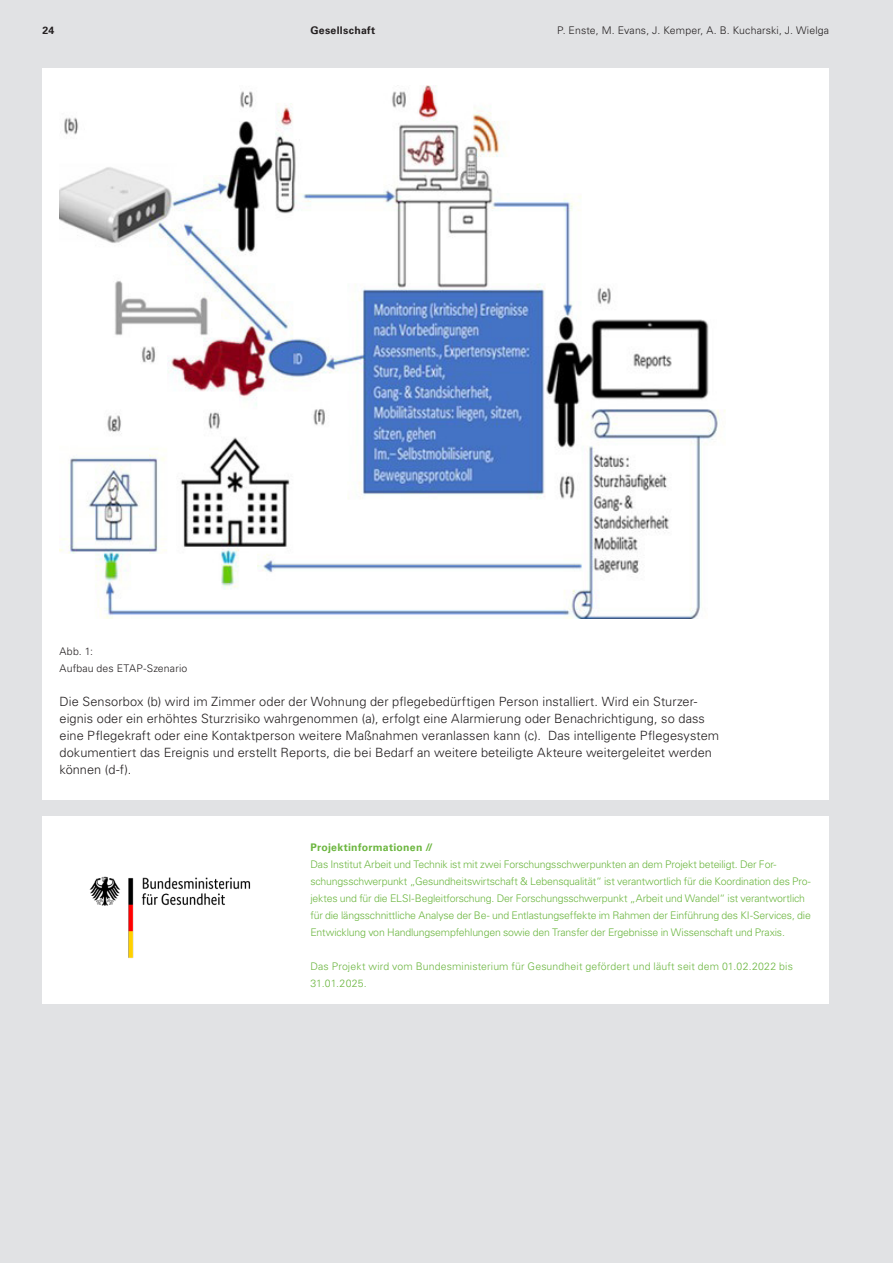
<style>
.page{position:relative;width:893px;height:1263px;background:#e1e2e4}
.page>*{position:absolute;margin:0;border:0;box-sizing:border-box;transform-origin:0 0}
.Fließtext{font:300 12.75px/17px "Univers LT Std";letter-spacing:.005em;color:#231f20}
.Fließtext-2{font:300 10.5px/17px "Univers LT Std";letter-spacing:-.015em;color:#6cb640}
.Fließtext-3{font:300 10.5px/17px "Univers LT Std";letter-spacing:.015em;color:#6cb640}
.BU_und_Infotext{font:300 10.5px "Univers LT Std";letter-spacing:.015em;color:#231f20}
.BU_und_Infotext-2{font:700 10.5px "Univers LT Std";letter-spacing:.025em;color:#6cb640}
.BU_und_Infotext-3{font:700 10.5px "Univers LT Std";letter-spacing:.03em;color:#231f20}
</style>
<div class="page">
<div style="left:43px;top:68px;width:786px;height:731px;background:#fff"></div>
<div style="left:43px;top:816px;width:786px;height:187px;background:#fff"></div>
<img style="left:60px;top:85px;width:666px;height:533px">
<img style="left:89px;top:876px;width:162px;height:82px">
<p class="BU_und_Infotext-3" style="left:43px;top:24px;width:13px">24</p>
<p class="BU_und_Infotext-3" style="left:310px;top:24px;width:66px">Gesellschaft</p>
<p class="BU_und_Infotext" style="left:557px;top:24px;width:273px">P. Enste, M. Evans, J. Kemper, A. B. Kucharski, J. Wielga</p>
<p class="BU_und_Infotext" style="left:60px;top:645px;width:35px">Abb. 1:</p>
<p class="BU_und_Infotext" style="left:60px;top:662px;width:129px">Aufbau des ETAP-Szenario</p>
<p class="Fließtext" style="left:60px;top:693px;width:661px">Die Sensorbox (b) wird im Zimmer oder der Wohnung der pflegebedürftigen Person installiert. Wird ein Sturzer&shy;eignis oder ein erhöhtes Sturzrisiko wahrgenommen (a), erfolgt eine Alarmierung oder Benachrichtigung, so dass eine Pflegekraft oder eine Kontaktperson weitere Maßnahmen veranlassen kann (c). Das intelligente Pflegesystem dokumentiert das Ereignis und erstellt Reports, die bei Bedarf an weitere beteiligte Akteure weitergeleitet werden können (d-f).</p>
<p class="BU_und_Infotext-2" style="left:310px;top:841px;width:124px">Projektinformationen //</p>
<p class="Fließtext-2" style="left:310px;top:855px;width:502px">Das Institut Arbeit und Technik ist mit zwei Forschungsschwerpunkten an dem Projekt beteiligt. Der For&shy;schungsschwerpunkt „Gesundheitswirtschaft &amp; Lebensqualität“ ist verantwortlich für die Koordination des Pro&shy;jektes und für die ELSI-Begleitforschung. Der Forschungsschwerpunkt „Arbeit und Wandel“ ist verantwortlich für die längsschnittliche Analyse der Be- und Entlastungseffekte im Rahmen der Einführung des KI-Services, die Entwicklung von Handlungsempfehlungen sowie den Transfer der Ergebnisse in Wissenschaft und Praxis.</p>
<p class="Fließtext-3" style="left:310px;top:957px;width:484px">Das Projekt wird vom Bundesministerium für Gesundheit gefördert und läuft seit dem 01.02.2022 bis<br>31.01.2025.</p>
</div>
